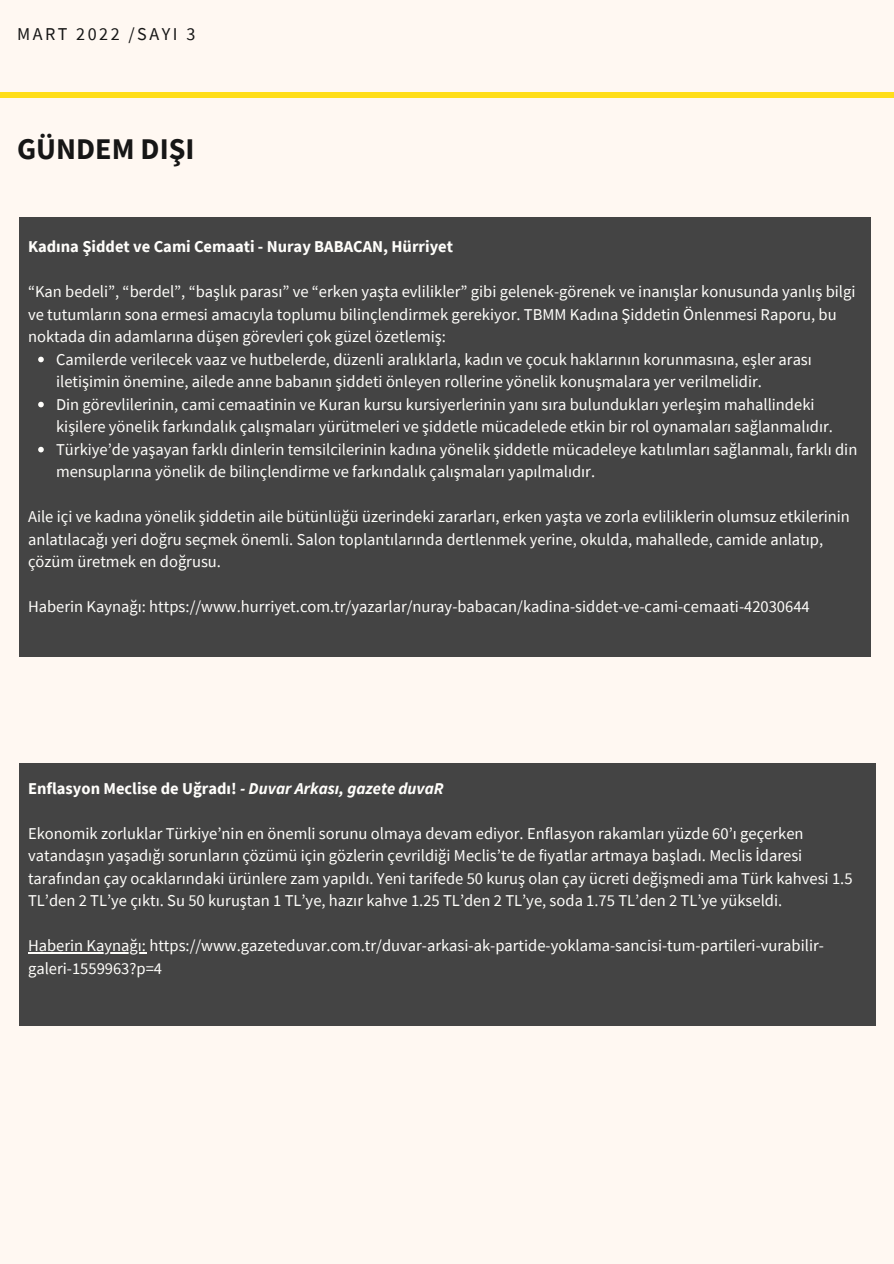
<style>
.page{position:relative;width:894px;height:1264px;background:#fff}
.page>*{position:absolute;margin:0;border:0;box-sizing:border-box;transform-origin:0 0}
.t1{font:700 30px "Source Sans Pro";color:#161616}
.t2{font:18px "Source Sans Pro";letter-spacing:.14em;color:#161616}
.t3{font:16.5px/22.5px "Source Sans Pro";color:#fffefb}
.t4{font:700 16.5px "Source Sans Pro";color:#fffefb}
.s1{font-style:italic}
</style>
<div class="page">
<div style="left:0;top:0;width:893px;height:1263px;background:#fff8f2"></div>
<div style="left:0;top:92px;width:893px;height:5px;background:#ffde1a"></div>
<div style="left:19px;top:218px;width:851px;height:439px;background:#444"></div>
<svg style="left:38px;top:357px;width:6px;height:5px"></svg>
<svg style="left:38px;top:402px;width:6px;height:5px"></svg>
<svg style="left:38px;top:447px;width:6px;height:5px"></svg>
<div style="left:19px;top:763px;width:856px;height:262px;background:#444"></div>
<hr style="left:28px;top:952px;width:118px;height:1px;background:#fffefb">
<p class="t2" style="left:17px;top:22px;width:180px">MART 2022 /SAYI 3</p>
<p class="t1" style="left:17px;top:130px;width:179px">GÜNDEM DIŞI</p>
<p class="t4" style="left:28px;top:236px;width:426px">Kadına Şiddet ve Cami Cemaati - Nuray BABACAN, Hürriyet</p>
<p class="t3" style="left:28px;top:280px;width:826px">“Kan bedeli”, “berdel”, “başlık parası” ve “erken yaşta evlilikler” gibi gelenek-görenek ve inanışlar konusunda yanlış bilgi ve tutumların sona ermesi amacıyla toplumu bilinçlendirmek gerekiyor. TBMM Kadına Şiddetin Önlenmesi Raporu, bu noktada din adamlarına düşen görevleri çok güzel özetlemiş:</p>
<p class="t3" style="left:56px;top:347px;width:757px">Camilerde verilecek vaaz ve hutbelerde, düzenli aralıklarla, kadın ve çocuk haklarının korunmasına, eşler arası iletişimin önemine, ailede anne babanın şiddeti önleyen rollerine yönelik konuşmalara yer verilmelidir.</p>
<p class="t3" style="left:56px;top:392px;width:778px">Din görevlilerinin, cami cemaatinin ve Kuran kursu kursiyerlerinin yanı sıra bulundukları yerleşim mahallindeki kişilere yönelik farkındalık çalışmaları yürütmeleri ve şiddetle mücadelede etkin bir rol oynamaları sağlanmalıdır.</p>
<p class="t3" style="left:56px;top:437px;width:802px">Türkiye’de yaşayan farklı dinlerin temsilcilerinin kadına yönelik şiddetle mücadeleye katılımları sağlanmalı, farklı din mensuplarına yönelik de bilinçlendirme ve farkındalık çalışmaları yapılmalıdır.</p>
<p class="t3" style="left:28px;top:505px;width:823px">Aile içi ve kadına yönelik şiddetin aile bütünlüğü üzerindeki zararları, erken yaşta ve zorla evliliklerin olumsuz etkilerinin anlatılacağı yeri doğru seçmek önemli. Salon toplantılarında dertlenmek yerine, okulda, mahallede, camide anlatıp, çözüm üretmek en doğrusu.</p>
<p class="t3" style="left:28px;top:595px;width:783px">Haberin Kaynağı: https://www.hurriyet.com.tr/yazarlar/nuray-babacan/kadina-siddet-ve-cami-cemaati-42030644</p>
<p class="t4" style="left:28px;top:777px;width:417px">Enflasyon Meclise de Uğradı! <span class="s1">- Duvar Arkası, gazete duvaR</span></p>
<p class="t3" style="left:28px;top:821px;width:825px">Ekonomik zorluklar Türkiye’nin en önemli sorunu olmaya devam ediyor. Enflasyon rakamları yüzde 60’ı geçerken vatandaşın yaşadığı sorunların çözümü için gözlerin çevrildiği Meclis’te de fiyatlar artmaya başladı. Meclis İdaresi tarafından çay ocaklarındaki ürünlere zam yapıldı. Yeni tarifede 50 kuruş olan çay ücreti değişmedi ama Türk kahvesi 1.5<br>TL’den 2 TL’ye çıktı. Su 50 kuruştan 1 TL’ye, hazır kahve 1.25 TL’den 2 TL’ye, soda 1.75 TL’den 2 TL’ye yükseldi.</p>
<p class="t3" style="left:28px;top:934px;width:797px">Haberin Kaynağı: https://www.gazeteduvar.com.tr/duvar-arkasi-ak-partide-yoklama-sancisi-tum-partileri-vurabilir&shy;galeri-1559963?p=4</p>
</div>
